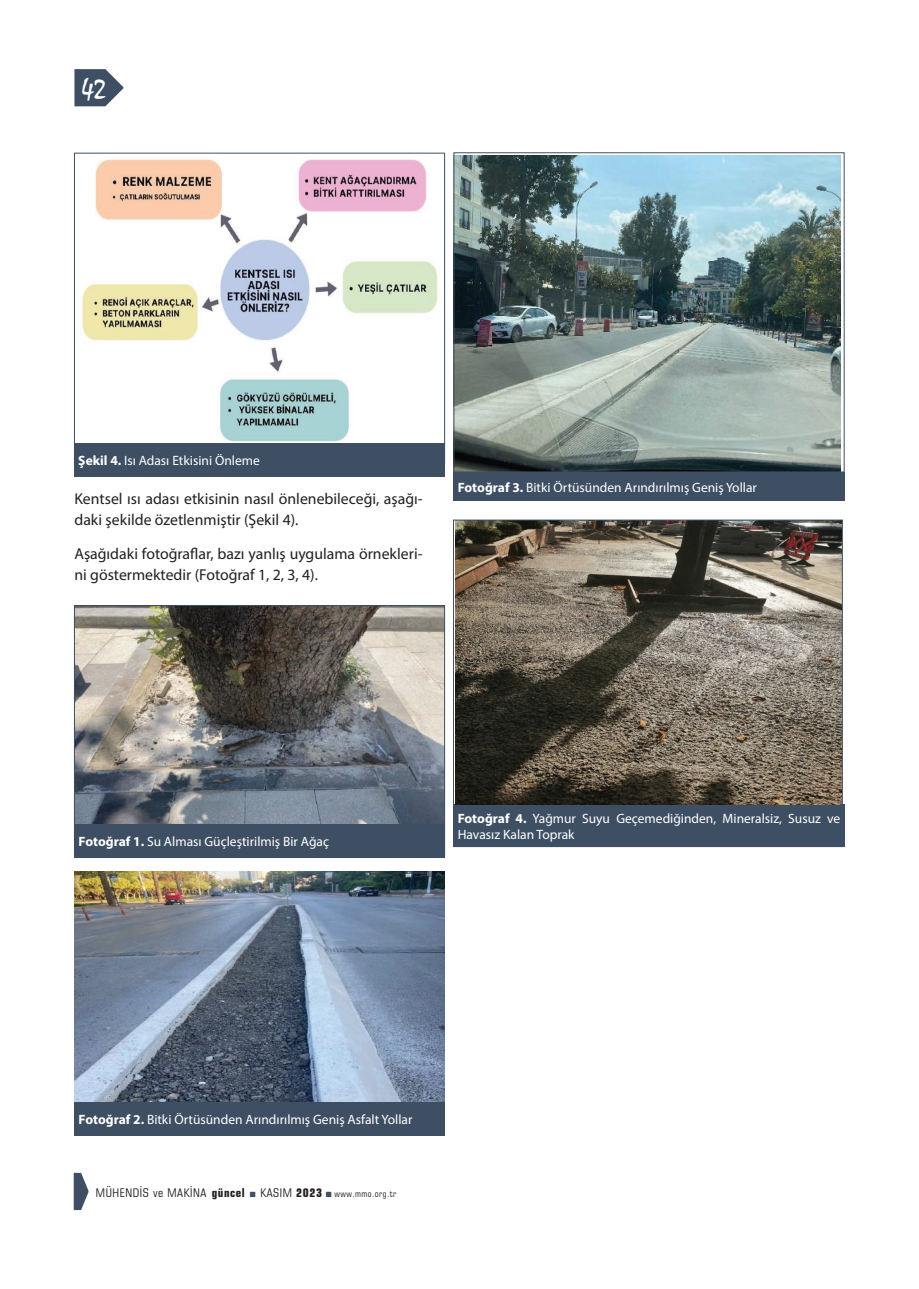
<style>
.page{position:relative;width:919px;height:1289px;background:#fff}
.page>*{position:absolute;margin:0;border:0;box-sizing:border-box;transform-origin:0 0}
.t1{font:27px "TR Mystical Plain";color:#fff}
.t2{font:15.75px/21.3px "Myriad Pro";color:#231f20}
.t3{font:13.5px/16.4px "Myriad Pro";color:#fff}
.t4{font:condensed 12px "Square 721 BT";letter-spacing:.05em;color:#231f20}
.t5{font:condensed 9px "Square 721 BT";letter-spacing:.05em;color:#231f20}
.s1{font-weight:700}
.s2{font-size:12px}
.s3{font-weight:700;font-size:12px}
</style>
<div class="page">
<svg style="left:74px;top:69px;width:49px;height:37px"></svg>
<svg style="left:74px;top:1172px;width:14px;height:37px"></svg>
<img style="left:82px;top:159px;width:356px;height:283px">
<div style="left:74px;top:443px;width:370px;height:33px;background:#3e4f64"></div>
<div style="left:453px;top:472px;width:391px;height:29px;background:#3e4f64"></div>
<div style="left:453px;top:804px;width:391px;height:43px;background:#3e4f64"></div>
<img style="left:76px;top:607px;width:367px;height:217px">
<div style="left:74px;top:824px;width:371px;height:33px;background:#3e4f64"></div>
<img style="left:74px;top:871px;width:370px;height:231px">
<div style="left:74px;top:1102px;width:370px;height:33px;background:#3e4f64"></div>
<img style="left:455px;top:155px;width:385px;height:315px">
<div style="left:453px;top:152px;width:391px;height:320px;border:1px solid #3e4f64"></div>
<img style="left:455px;top:521px;width:385px;height:283px">
<div style="left:453px;top:519px;width:389px;height:328px;border:1px solid #3e4f64"></div>
<h1 class="t1" style="left:82px;top:73px;width:26px">42</h1>
<p class="t3" style="left:78px;top:452px;width:183px"><span class="s1">Şekil 4.</span> Isı Adası Etkisini Önleme</p>
<p class="t2" style="left:74px;top:487px;width:349px">Kentsel ısı adası etkisinin nasıl önlenebileceği, aşağı&shy;daki şekilde özetlenmiştir (Şekil 4).</p>
<p class="t2" style="left:74px;top:542px;width:349px">Aşağıdaki fotoğraflar, bazı yanlış uygulama örnekleri&shy;ni göstermektedir (Fotoğraf 1, 2, 3, 4).</p>
<p class="t3" style="left:457px;top:479px;width:301px"><span class="s1">Fotoğraf 3.</span> Bitki Örtüsünden Arındırılmış Geniş Yollar</p>
<p class="t3" style="left:79px;top:833px;width:252px"><span class="s1">Fotoğraf 1.</span> Su Alması Güçleştirilmiş Bir Ağaç</p>
<p class="t3" style="left:457px;top:809px;width:384px"><span class="s1">Fotoğraf 4.</span> Yağmur Suyu Geçemediğinden, Mineralsiz, Susuz ve<br>Havasız Kalan Toprak</p>
<p class="t3" style="left:79px;top:1111px;width:335px"><span class="s1">Fotoğraf 2.</span> Bitki Örtüsünden Arındırılmış Geniş Asfalt Yollar</p>
<p class="t4" style="left:96px;top:1185px;width:150px">MÜHENDİS ve MAKİNA <span class="s1">güncel</span></p>
<p class="t5" style="left:260px;top:1188px;width:137px"><span class="s2">KASIM</span> <span class="s3">2023</span> www.mmo.org.tr</p>
</div>
